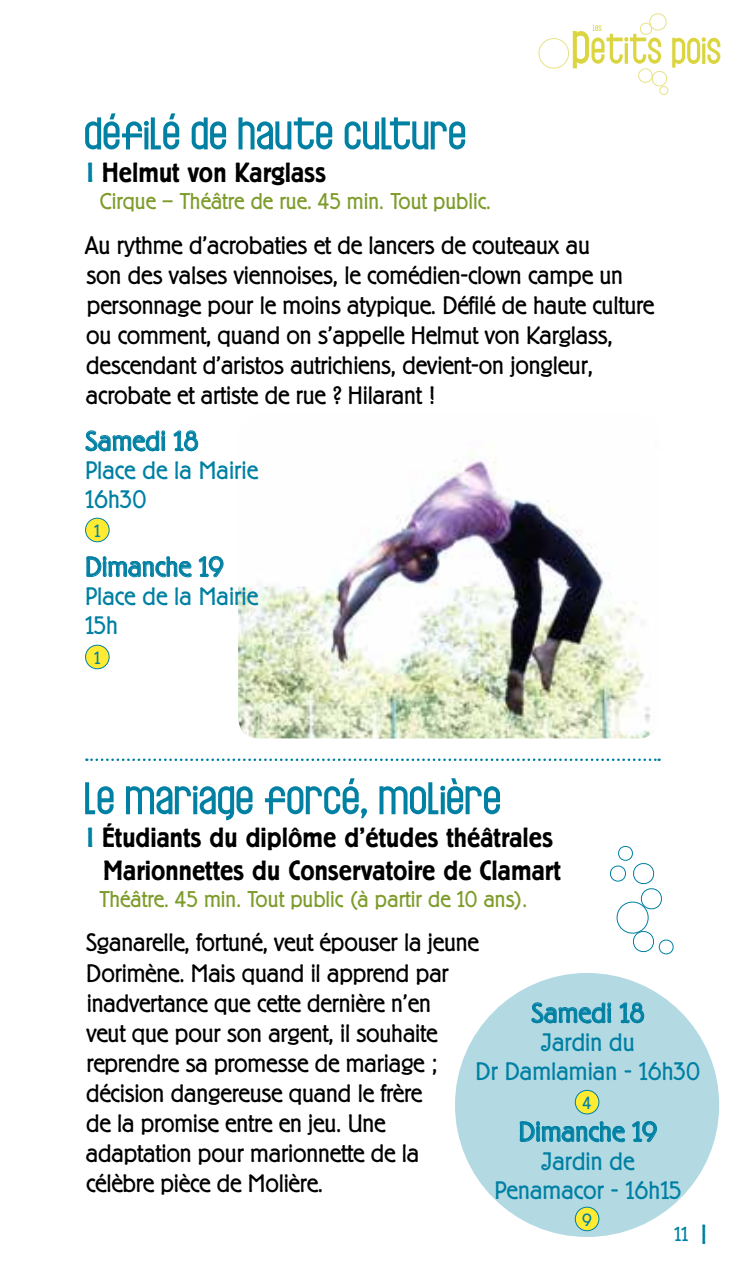
<style>
.page{position:relative;width:745px;height:1276px;background:#fff}
.page>*{position:absolute;margin:0;border:0;box-sizing:border-box;transform-origin:0 0}
.t1{font:500 27.5px/33px "Berliner Grotesk";color:#000;text-align:center}
.t2{font:300 27.5px "Berliner Grotesk";color:#0080a3}
.t3{font:300 25px/30px "Berliner Grotesk";letter-spacing:-.01em;color:#000}
.t4{font:300 25px/28.8px "Berliner Grotesk";color:#0080a3}
.t5{font:300 22.5px "Berliner Grotesk";color:#7e9c2b}
.t6{font:300 20px "Berliner Grotesk";color:#0080a3}
.t7{font:300 17.5px "Berliner Grotesk";color:#0080a3}
.s1{color:#0080a3}
.s2{font-size:27.5px}
</style>
<div class="page">
<div style="left:658px;top:86px;width:10px;height:9px;border:1px solid #e7e286;border-radius:50%"></div>
<svg style="left:538px;top:13px;width:182px;height:74px"></svg>
<div style="left:639px;top:22px;width:13px;height:13px;border:1px solid #e7e286;border-radius:5px"></div>
<svg style="left:610px;top:846px;width:64px;height:109px"></svg>
<svg style="left:85px;top:113px;width:380px;height:36px"></svg>
<img style="left:238px;top:452px;width:413px;height:286px">
<svg style="left:85px;top:430px;width:81px;height:22px"></svg>
<svg style="left:173px;top:430px;width:26px;height:22px"></svg>
<svg style="left:86px;top:556px;width:106px;height:22px"></svg>
<svg style="left:198px;top:556px;width:26px;height:22px"></svg>
<svg style="left:85px;top:778px;width:414px;height:42px"></svg>
<div style="left:454px;top:973px;width:264px;height:264px;background:#b3d9e3;border-radius:50%"></div>
<svg style="left:531px;top:1002px;width:80px;height:22px"></svg>
<svg style="left:619px;top:1002px;width:25px;height:21px"></svg>
<svg style="left:519px;top:1121px;width:106px;height:22px"></svg>
<svg style="left:632px;top:1121px;width:25px;height:21px"></svg>
<svg style="left:86px;top:758px;width:573px;height:3px"></svg>
<div style="left:85px;top:518px;width:24px;height:24px;background:#ffec32;border-radius:50%"></div>
<div style="left:85px;top:518px;width:24px;height:24px;border:1px solid #0080a3;border-radius:50%"></div>
<div style="left:85px;top:645px;width:24px;height:24px;background:#ffec32;border-radius:50%"></div>
<div style="left:85px;top:645px;width:24px;height:24px;border:1px solid #0080a3;border-radius:50%"></div>
<div style="left:575px;top:1090px;width:23px;height:24px;background:#ffec32;border-radius:50%"></div>
<div style="left:574px;top:1090px;width:25px;height:24px;border:1px solid #0080a3;border-radius:50%"></div>
<div style="left:575px;top:1207px;width:23px;height:23px;background:#ffec32;border-radius:50%"></div>
<div style="left:574px;top:1206px;width:25px;height:25px;border:1px solid #0080a3;border-radius:50%"></div>
<p class="t1" style="left:87px;top:157px;width:241px"><span class="s1">I</span> Helmut von Karglass</p>
<p class="t5" style="left:100px;top:189px;width:392px">Cirque – Théâtre de rue. 45 min. Tout public.</p>
<p class="t3" style="left:85px;top:230px;width:570px">Au rythme d’acrobaties et de lancers de couteaux au<br>son des valses viennoises, le comédien-clown campe un personnage pour le moins atypique. Défilé de haute culture ou comment, quand on s’appelle Helmut von Karglass, descendant d’aristos autrichiens, devient-on jongleur, acrobate et artiste de rue ? Hilarant !</p>
<p class="t2" style="left:85px;top:425px;width:115px">Samedi 18</p>
<p class="t4" style="left:85px;top:456px;width:174px">Place de la Mairie<br>16h30</p>
<p class="t7" style="left:94px;top:520px;width:8px">1</p>
<p class="t2" style="left:85px;top:551px;width:140px">Dimanche 19</p>
<p class="t4" style="left:85px;top:582px;width:174px">Place de la Mairie<br>15h</p>
<p class="t7" style="left:94px;top:647px;width:8px">1</p>
<p class="t1" style="left:87px;top:822px;width:475px"><span class="s1">I</span> Étudiants du diplôme d’études théâtrales<br>Marionnettes du Conservatoire de Clamart</p>
<p class="t5" style="left:99px;top:886px;width:429px">Théâtre. 45 min. Tout public (à partir de 10 ans).</p>
<p class="t3" style="left:86px;top:928px;width:394px">Sganarelle, fortuné, veut épouser la jeune Dorimène. Mais quand il apprend par inadvertance que cette dernière n’en<br>veut que pour son argent, il souhaite reprendre sa promesse de mariage ; décision dangereuse quand le frère<br>de la promise entre en jeu. Une adaptation pour marionnette de la célèbre pièce de Molière.</p>
<p class="t2" style="left:531px;top:997px;width:115px">Samedi 18</p>
<p class="t4" style="left:475px;top:1028px;width:226px;text-align:center">Jardin du<br>Dr Damlamian - 16h30</p>
<p class="t7" style="left:582px;top:1092px;width:11px">4</p>
<p class="t2" style="left:518px;top:1116px;width:140px">Dimanche 19</p>
<p class="t4" style="left:494px;top:1147px;width:188px;text-align:center">Jardin de<br>Penamacor - 16h15</p>
<p class="t7" style="left:581px;top:1209px;width:11px">9</p>
<p class="t6" style="left:673px;top:1223px;width:35px">11 <span class="s2">I</span></p>
</div>
